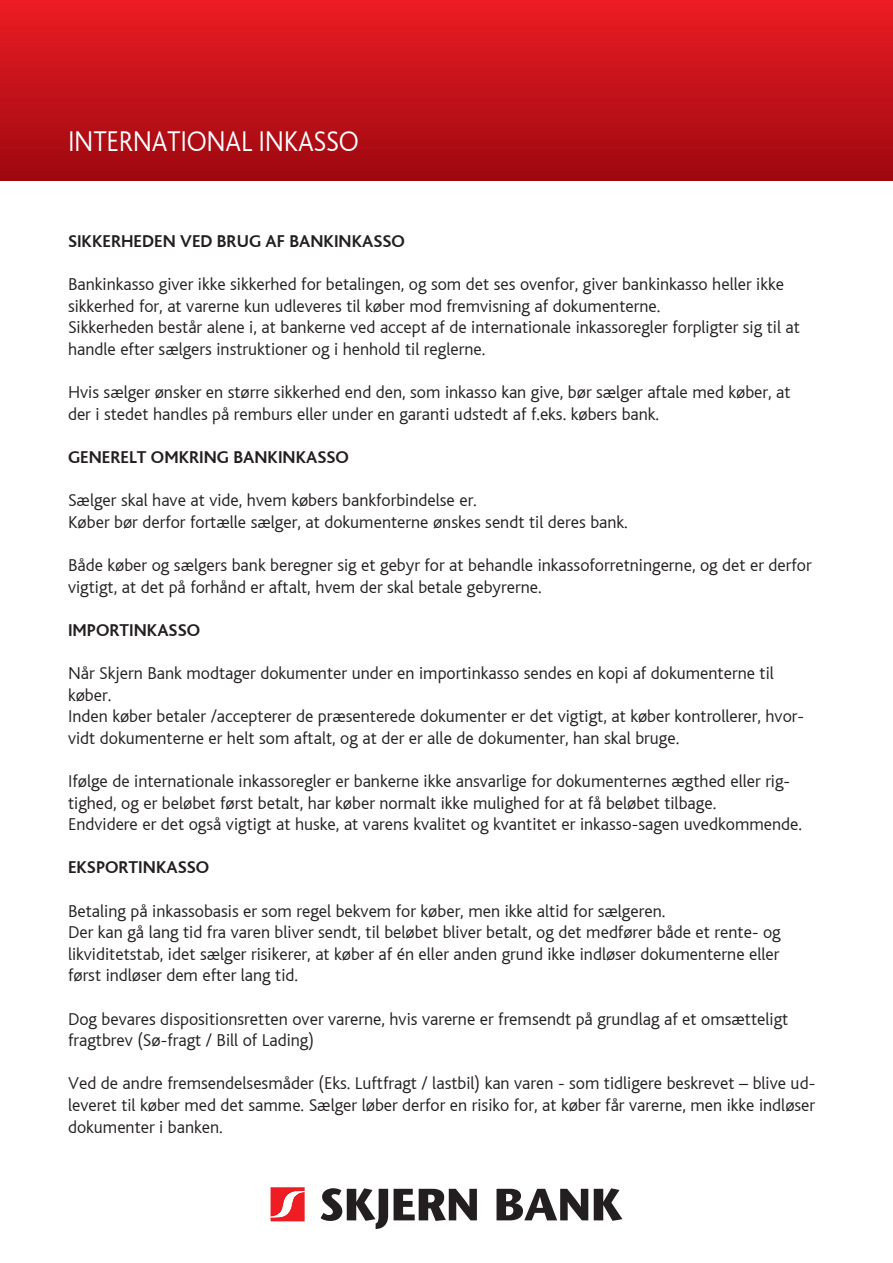
<style>
.page{position:relative;width:893px;height:1263px;background:#fff}
.page>*{position:absolute;margin:0;border:0;box-sizing:border-box;transform-origin:0 0}
.t1{font:300 30px "Bliss";letter-spacing:-.01em;color:#fff;scale:.9 1}
.t2{font:300 18px/21.6px "Bliss";color:#231f20}
.t3{font:700 18px "Bliss";color:#231f20}
</style>
<div class="page">
<div style="left:0;top:0;width:893px;height:180px;background:linear-gradient(to bottom,#ec1d24,#9e0810)"></div>
<svg style="left:271px;top:1187px;width:34px;height:34px"></svg>
<svg style="left:321px;top:1188px;width:67px;height:41px"></svg>
<svg style="left:394px;top:1189px;width:83px;height:32px"></svg>
<svg style="left:496px;top:1189px;width:92px;height:31px"></svg>
<svg style="left:594px;top:1188px;width:28px;height:33px"></svg>
<p class="t1" style="left:68px;top:125px;width:324px">INTERNATIONAL INKASSO</p>
<p class="t3" style="left:68px;top:232px;width:338px">SIKKERHEDEN VED BRUG AF BANKINKASSO</p>
<p class="t2" style="left:68px;top:274px;width:717px">Bankinkasso giver ikke sikkerhed for betalingen, og som det ses ovenfor, giver bankinkasso heller ikke sikkerhed for, at varerne kun udleveres til køber mod fremvisning af dokumenterne.</p>
<p class="t2" style="left:68px;top:317px;width:733px">Sikkerheden består alene i, at bankerne ved accept af de internationale inkassoregler forpligter sig til at handle efter sælgers instruktioner og i henhold til reglerne.</p>
<p class="t2" style="left:68px;top:382px;width:724px">Hvis sælger ønsker en større sikkerhed end den, som inkasso kan give, bør sælger aftale med køber, at der i stedet handles på remburs eller under en garanti udstedt af f.eks. købers bank.</p>
<p class="t3" style="left:68px;top:448px;width:282px">GENERELT OMKRING BANKINKASSO</p>
<p class="t2" style="left:68px;top:490px;width:410px">Sælger skal have at vide, hvem købers bankforbindelse er.</p>
<p class="t2" style="left:68px;top:511px;width:561px">Køber bør derfor fortælle sælger, at dokumenterne ønskes sendt til deres bank.</p>
<p class="t2" style="left:68px;top:555px;width:745px">Både køber og sælgers bank beregner sig et gebyr for at behandle inkassoforretningerne, og det er derfor vigtigt, at det på forhånd er aftalt, hvem der skal betale gebyrerne.</p>
<p class="t3" style="left:68px;top:620px;width:134px">IMPORTINKASSO</p>
<p class="t2" style="left:68px;top:663px;width:707px">Når Skjern Bank modtager dokumenter under en importinkasso sendes en kopi af dokumenterne til køber.</p>
<p class="t2" style="left:68px;top:706px;width:737px">Inden køber betaler /accepterer de præsenterede dokumenter er det vigtigt, at køber kontrollerer, hvor&shy;vidt dokumenterne er helt som aftalt, og at der er alle de dokumenter, han skal bruge.</p>
<p class="t2" style="left:68px;top:771px;width:724px">Ifølge de internationale inkassoregler er bankerne ikke ansvarlige for dokumenternes ægthed eller rig&shy;tighed, og er beløbet først betalt, har køber normalt ikke mulighed for at få beløbet tilbage.</p>
<p class="t2" style="left:68px;top:814px;width:735px">Endvidere er det også vigtigt at huske, at varens kvalitet og kvantitet er inkasso-sagen uvedkommende.</p>
<p class="t3" style="left:68px;top:858px;width:143px">EKSPORTINKASSO</p>
<p class="t2" style="left:68px;top:900px;width:599px">Betaling på inkassobasis er som regel bekvem for køber, men ikke altid for sælgeren.</p>
<p class="t2" style="left:68px;top:922px;width:714px;text-align:justify">Der kan gå lang tid fra varen bliver sendt, til beløbet bliver betalt, og det medfører både et rente- og likviditetstab, idet sælger risikerer, at køber af én eller anden grund ikke indløser dokumenterne eller først indløser dem efter lang tid.</p>
<p class="t2" style="left:68px;top:1008px;width:722px">Dog bevares dispositionsretten over varerne, hvis varerne er fremsendt på grundlag af et omsætteligt fragtbrev (Sø-fragt / Bill of Lading)</p>
<p class="t2" style="left:68px;top:1073px;width:749px;text-align:justify">Ved de andre fremsendelsesmåder (Eks. Luftfragt / lastbil) kan varen - som tidligere beskrevet – blive ud&shy;leveret til køber med det samme. Sælger løber derfor en risiko for, at køber får varerne, men ikke indløser dokumenter i banken.</p>
</div>
